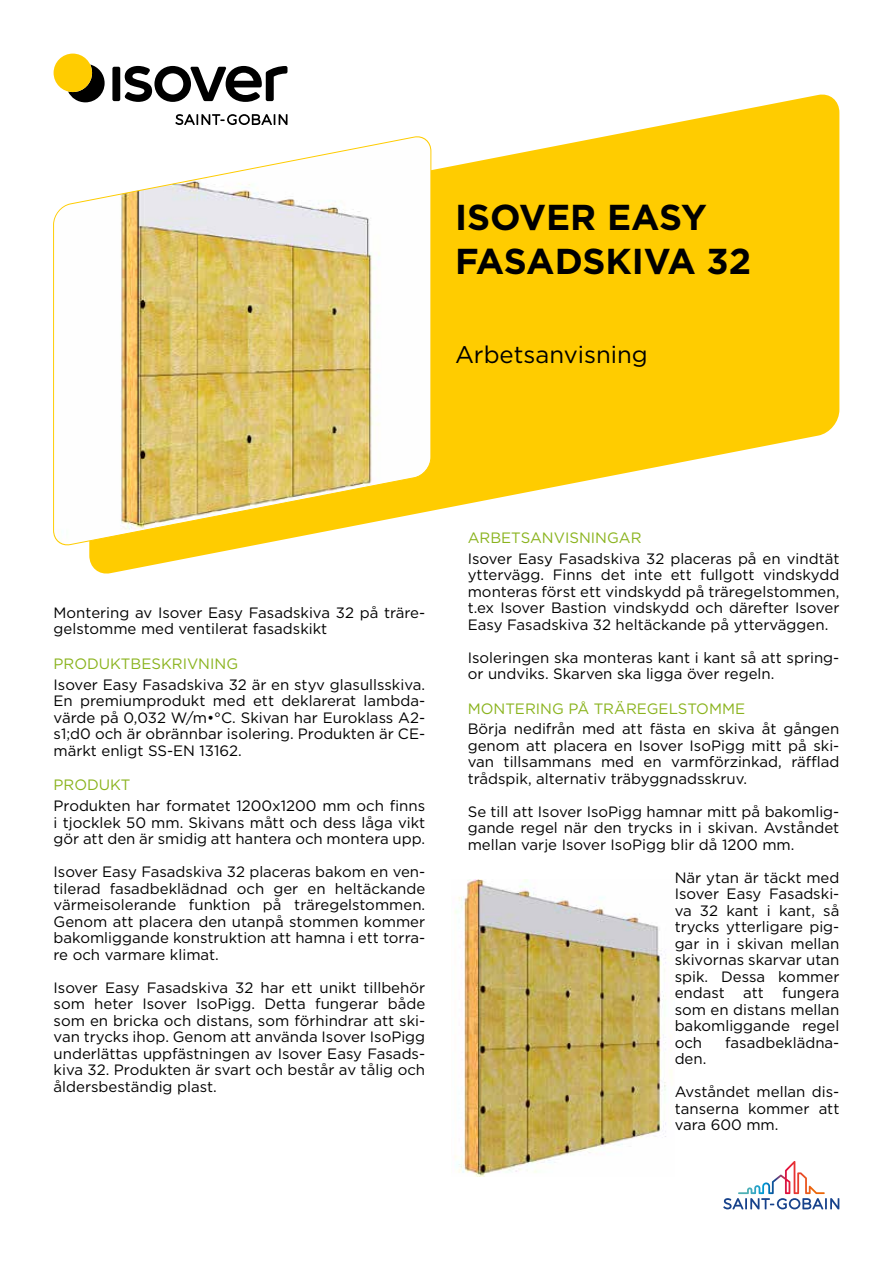
<style>
.page{position:relative;width:893px;height:1263px;background:#fff}
.page>*{position:absolute;margin:0;border:0;box-sizing:border-box;transform-origin:0 0}
.t1{font:700 36px/43.2px "Gotham";color:#000}
.t2{font:24px "Gotham";color:#000}
.t3{font:15px/16.5px "Gotham";color:#000;text-align:justify}
.t4{font:15px "Gotham";color:#8ab31d}
</style>
<div class="page">
<svg style="left:89px;top:91px;width:750px;height:483px;fill:#fc0"></svg>
<svg style="left:53px;top:133px;width:379px;height:416px"></svg>
<svg style="left:175px;top:114px;width:112px;height:11px"></svg>
<svg style="left:68px;top:65px;width:37px;height:37px"></svg>
<div style="left:112px;top:67px;width:8px;height:34px;background:#000;border-radius:2px"></div>
<svg style="left:124px;top:66px;width:163px;height:36px"></svg>
<div style="left:54px;top:54px;width:38px;height:38px;background:#fc0;border-radius:50%"></div>
<svg style="left:723px;top:1161px;width:116px;height:48px"></svg>
<img style="left:454px;top:879px;width:218px;height:297px">
<h1 class="t1" style="left:455px;top:196px;width:298px">ISOVER EASY<br>FASADSKIVA 32</h1>
<h2 class="t2" style="left:455px;top:339px;width:194px">Arbetsanvisning</h2>
<p class="t3" style="left:54px;top:604px;width:373px">Montering av Isover Easy Fasadskiva 32 på träre&shy;gelstomme med ventilerat fasadskikt</p>
<p class="t4" style="left:54px;top:654px;width:186px">PRODUKTBESKRIVNING</p>
<p class="t3" style="left:54px;top:676px;width:373px">Isover Easy Fasadskiva 32 är en styv glasullsskiva.<br>En premiumprodukt med ett deklarerat lambda&shy;värde på 0,032 W/m•°C. Skivan har Euroklass A2- s1;d0 och är obrännbar isolering. Produkten är CE&shy;märkt enligt SS-EN 13162.</p>
<p class="t4" style="left:54px;top:775px;width:78px">PRODUKT</p>
<p class="t3" style="left:54px;top:797px;width:373px">Produkten har formatet 1200x1200 mm och finns i tjocklek 50 mm. Skivans mått och dess låga vikt gör att den är smidig att hantera och montera upp.</p>
<p class="t3" style="left:54px;top:863px;width:373px">Isover Easy Fasadskiva 32 placeras bakom en ven&shy;tilerad fasadbeklädnad och ger en heltäckande värmeisolerande funktion på träregelstommen.<br>Genom att placera den utanpå stommen kommer bakomliggande konstruktion att hamna i ett torra&shy;re och varmare klimat.</p>
<p class="t3" style="left:54px;top:979px;width:373px">Isover Easy Fasadskiva 32 har ett unikt tillbehör som heter Isover IsoPigg. Detta fungerar både som en bricka och distans, som förhindrar att ski&shy;van trycks ihop. Genom att använda Isover IsoPigg underlättas uppfästningen av Isover Easy Fasads&shy;kiva 32. Produkten är svart och består av tålig och åldersbeständig plast.</p>
<p class="t4" style="left:468px;top:528px;width:175px">ARBETSANVISNINGAR</p>
<p class="t3" style="left:468px;top:550px;width:373px">Isover Easy Fasadskiva 32 placeras på en vindtät yttervägg. Finns det inte ett fullgott vindskydd monteras först ett vindskydd på träregelstommen, t.ex Isover Bastion vindskydd och därefter Isover Easy Fasadskiva 32 heltäckande på ytterväggen.</p>
<p class="t3" style="left:468px;top:649px;width:373px">Isoleringen ska monteras kant i kant så att spring&shy;or undviks. Skarven ska ligga över regeln.</p>
<p class="t4" style="left:468px;top:699px;width:279px">MONTERING PÅ TRÄREGELSTOMME</p>
<p class="t3" style="left:468px;top:720px;width:373px">Börja nedifrån med att fästa en skiva åt gången genom att placera en Isover IsoPigg mitt på ski&shy;van tillsammans med en varmförzinkad, räfflad trådspik, alternativ träbyggnadsskruv.</p>
<p class="t3" style="left:468px;top:803px;width:373px">Se till att Isover IsoPigg hamnar mitt på bakomlig&shy;gande regel när den trycks in i skivan. Avståndet mellan varje Isover IsoPigg blir då 1200 mm.</p>
<p class="t3" style="left:675px;top:869px;width:166px">När ytan är täckt med Isover Easy Fasadski&shy;va 32 kant i kant, så trycks ytterligare pig&shy;gar in i skivan mellan skivornas skarvar utan spik. Dessa kommer endast att fungera som en distans mellan bakomliggande regel och</p>
<p class="t3" style="left:725px;top:1034px;width:116px">fasadbeklädna-</p>
<p class="t3" style="left:675px;top:1050px;width:33px">den.</p>
<p class="t3" style="left:675px;top:1083px;width:166px">Avståndet mellan dis&shy;tanserna kommer att vara 600 mm.</p>
</div>
